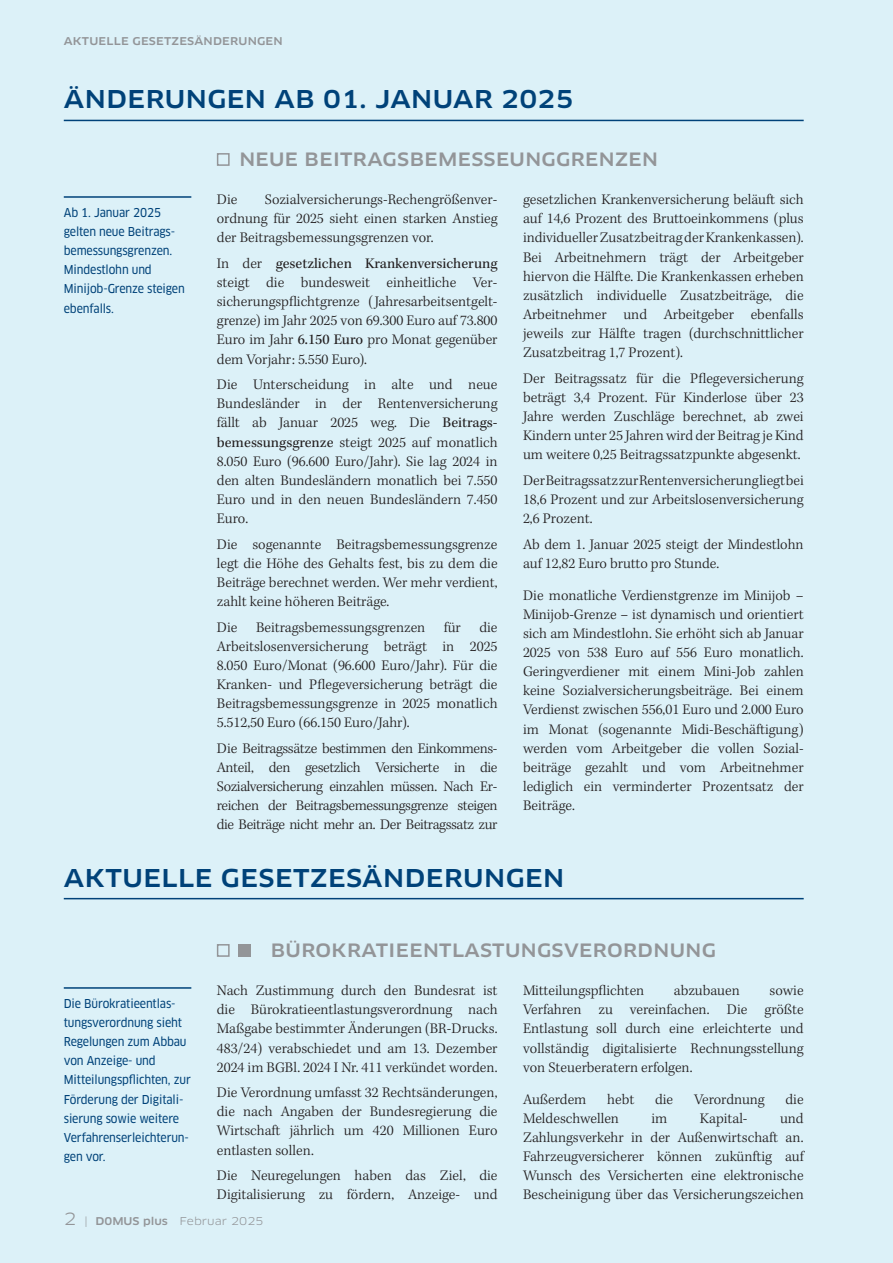
<style>
.page{position:relative;width:893px;height:1263px;background:#dcf1f8}
.page>*{position:absolute;margin:0;border:0;box-sizing:border-box;transform-origin:0 0}
.Überschrift_I{font:500 expanded 24px "Clan Pro";letter-spacing:.02em;color:#004279}
.Überschrift_II{font:500 expanded 18px "Clan Pro";letter-spacing:.02em;color:#939598}
.Fließtext_Kepler{font:300 15px/19.2px "Kepler Std";color:#231f20;text-align:justify}
.Hervorhebungen{font:12px/19.2px "Clan Pro Narr News";letter-spacing:-.01em;color:#004279}
.t1{font:500 expanded 10.5px "Clan Pro";letter-spacing:.02em;color:#939598}
.t2{font:expanded 10.5px "Clan Pro";color:#939598}
.s1{font-weight:400}
.s2{font-size:16.5px}
.s3{font-weight:500}
</style>
<div class="page">
<hr style="left:64px;top:196px;width:127px;height:2px;background:#004279">
<hr style="left:64px;top:120px;width:740px;height:1px;background:#004279">
<div style="left:217px;top:153px;width:13px;height:13px;border:2px solid #939598"></div>
<hr style="left:64px;top:898px;width:740px;height:1px;background:#004279">
<div style="left:238px;top:944px;width:13px;height:13px;background:#939598"></div>
<div style="left:217px;top:944px;width:13px;height:13px;border:2px solid #939598"></div>
<hr style="left:64px;top:987px;width:127px;height:2px;background:#004279">
<p class="t1" style="left:64px;top:35px;width:220px">AKTUELLE GESETZESÄNDERUNGEN</p>
<p class="Überschrift_I" style="left:64px;top:85px;width:511px">ÄNDERUNGEN AB 01. JANUAR 2025</p>
<p class="Hervorhebungen" style="left:64px;top:203px;width:123px">Ab 1. Januar 2025 gelten neue Beitrags&shy;bemessungsgrenzen.<br>Mindestlohn und<br>Minijob-Grenze steigen ebenfalls.</p>
<p class="Überschrift_II" style="left:239px;top:149px;width:420px">NEUE BEITRAGSBEMESSEUNGGRENZEN</p>
<p class="Fließtext_Kepler" style="left:217px;top:190px;width:282px;text-indent:48px">Sozialversicherungs-Rechengrößenver&shy;ordnung für 2025 sieht einen starken Anstieg der Beitragsbemessungsgrenzen vor.</p>
<p class="Fließtext_Kepler" style="left:217px;top:254px;width:282px">In der <span class="s1">gesetzlichen Krankenversicherung </span>steigt die bundesweit einheitliche Ver&shy;sicherungspflichtgrenze (Jahresarbeitsentgelt&shy;grenze) im Jahr 2025 von 69.300 Euro auf 73.800<br>Euro im Jahr <span class="s1">6.150 Euro</span> pro Monat gegenüber dem Vorjahr: 5.550 Euro).</p>
<p class="Fließtext_Kepler" style="left:217px;top:375px;width:282px">Die Unterscheidung in alte und neue Bundesländer in der Rentenversicherung fällt ab Januar 2025 weg. Die <span class="s1">Beitrags&shy;bemessungsgrenze</span> steigt 2025 auf monatlich 8.050 Euro (96.600 Euro/Jahr). Sie lag 2024 in den alten Bundesländern monatlich bei 7.550<br>Euro und in den neuen Bundesländern 7.450<br>Euro.</p>
<p class="Fließtext_Kepler" style="left:217px;top:535px;width:282px">Die sogenannte Beitragsbemessungsgrenze legt die Höhe des Gehalts fest, bis zu dem die Beiträge berechnet werden. Wer mehr verdient, zahlt keine höheren Beiträge.</p>
<p class="Fließtext_Kepler" style="left:217px;top:618px;width:282px">Die Beitragsbemessungsgrenzen für die Arbeitslosenversicherung beträgt in 2025<br>8.050 Euro/Monat (96.600 Euro/Jahr). Für die Kranken- und Pflegeversicherung beträgt die Beitragsbemessungsgrenze in 2025 monatlich 5.512,50 Euro (66.150 Euro/Jahr).</p>
<p class="Fließtext_Kepler" style="left:217px;top:739px;width:282px">Die Beitragssätze bestimmen den Einkommens-Anteil, den gesetzlich Versicherte in die Sozialversicherung einzahlen müssen. Nach Er&shy;reichen der Beitragsbemessungsgrenze steigen die Beiträge nicht mehr an. Der Beitragssatz zur</p>
<p class="Fließtext_Kepler" style="left:217px;top:190px;width:22px">Die</p>
<p class="Fließtext_Kepler" style="left:523px;top:190px;width:282px">gesetzlichen Krankenversicherung beläuft sich auf 14,6 Prozent des Bruttoeinkommens (plus individueller Zusatzbeitrag der Krankenkassen).<br>Bei Arbeitnehmern trägt der Arbeitgeber hiervon die Hälfte. Die Krankenkassen erheben zusätzlich individuelle Zusatzbeiträge, die Arbeitnehmer und Arbeitgeber ebenfalls jeweils zur Hälfte tragen (durchschnittlicher Zusatzbeitrag 1,7 Prozent).</p>
<p class="Fließtext_Kepler" style="left:523px;top:369px;width:282px">Der Beitragssatz für die Pflegeversicherung beträgt 3,4 Prozent. Für Kinderlose über 23<br>Jahre werden Zuschläge berechnet, ab zwei Kindern unter 25 Jahren wird der Beitrag je Kind um weitere 0,25 Beitragssatzpunkte abgesenkt.</p>
<p class="Fließtext_Kepler" style="left:523px;top:471px;width:282px">Der Beitragssatz zur Rentenversicherung liegt bei 18,6 Prozent und zur Arbeitslosenversicherung 2,6 Prozent.</p>
<p class="Fließtext_Kepler" style="left:523px;top:535px;width:282px">Ab dem 1. Januar 2025 steigt der Mindestlohn auf 12,82 Euro brutto pro Stunde.</p>
<p class="Fließtext_Kepler" style="left:523px;top:586px;width:282px">Die monatliche Verdienstgrenze im Minijob – Minijob-Grenze – ist dynamisch und orientiert sich am Mindestlohn. Sie erhöht sich ab Januar 2025 von 538 Euro auf 556 Euro monatlich.<br>Geringverdiener mit einem Mini-Job zahlen keine Sozialversicherungsbeiträge. Bei einem Verdienst zwischen 556,01 Euro und 2.000 Euro im Monat (sogenannte Midi-Beschäftigung) werden vom Arbeitgeber die vollen Sozial&shy;beiträge gezahlt und vom Arbeitnehmer lediglich ein verminderter Prozentsatz der Beiträge.</p>
<p class="Überschrift_I" style="left:64px;top:863px;width:502px">AKTUELLE GESETZESÄNDERUNGEN</p>
<p class="Hervorhebungen" style="left:64px;top:994px;width:129px">Die Bürokratieentlas&shy;tungsverordnung sieht<br>Regelungen zum Abbau von Anzeige- und<br>Mitteilungspflichten, zur<br>Förderung der Digitali&shy;sierung sowie weitere<br>Verfahrenserleichterun&shy;gen vor.</p>
<p class="Überschrift_II" style="left:271px;top:939px;width:447px">BÜROKRATIEENTLASTUNGSVERORDNUNG</p>
<p class="Fließtext_Kepler" style="left:217px;top:981px;width:282px">Nach Zustimmung durch den Bundesrat ist die Bürokratieentlastungsverordnung nach Maßgabe bestimmter Änderungen (BR-Drucks.<br>483/24) verabschiedet und am 13. Dezember 2024 im BGBl. 2024 I Nr. 411 verkündet worden.</p>
<p class="Fließtext_Kepler" style="left:217px;top:1083px;width:282px">Die Verordnung umfasst 32 Rechtsänderungen, die nach Angaben der Bundesregierung die Wirtschaft jährlich um 420 Millionen Euro entlasten sollen.</p>
<p class="Fließtext_Kepler" style="left:217px;top:1166px;width:282px">Die Neuregelungen haben das Ziel, die<br>Digitalisierung zu fördern, Anzeige- und</p>
<p class="Fließtext_Kepler" style="left:523px;top:981px;width:123px">Mitteilungspflichten</p>
<p class="Fließtext_Kepler" style="left:674px;top:981px;width:67px">abzubauen</p>
<p class="Fließtext_Kepler" style="left:523px;top:981px;width:282px;text-indent:246px">sowie Verfahren zu vereinfachen. Die größte Entlastung soll durch eine erleichterte und vollständig digitalisierte Rechnungsstellung von Steuerberatern erfolgen.</p>
<p class="Fließtext_Kepler" style="left:523px;top:1090px;width:65px">Außerdem</p>
<p class="Fließtext_Kepler" style="left:607px;top:1090px;width:29px">hebt</p>
<p class="Fließtext_Kepler" style="left:655px;top:1090px;width:20px">die</p>
<p class="Fließtext_Kepler" style="left:694px;top:1090px;width:72px">Verordnung</p>
<p class="Fließtext_Kepler" style="left:786px;top:1090px;width:20px">die</p>
<p class="Fließtext_Kepler" style="left:523px;top:1109px;width:97px">Meldeschwellen</p>
<p class="Fließtext_Kepler" style="left:651px;top:1109px;width:17px">im</p>
<p class="Fließtext_Kepler" style="left:700px;top:1109px;width:49px">Kapital-</p>
<p class="Fließtext_Kepler" style="left:523px;top:1109px;width:282px;text-indent:257px">und Zahlungsverkehr in der Außenwirtschaft an.<br>Fahrzeugversicherer können zukünftig auf Wunsch des Versicherten eine elektronische Bescheinigung über das Versicherungszeichen</p>
<p class="t2" style="left:64px;top:1215px;width:201px"><span class="s2">2</span> | <span class="s3">D0MUS plus</span> Februar 2025</p>
</div>
